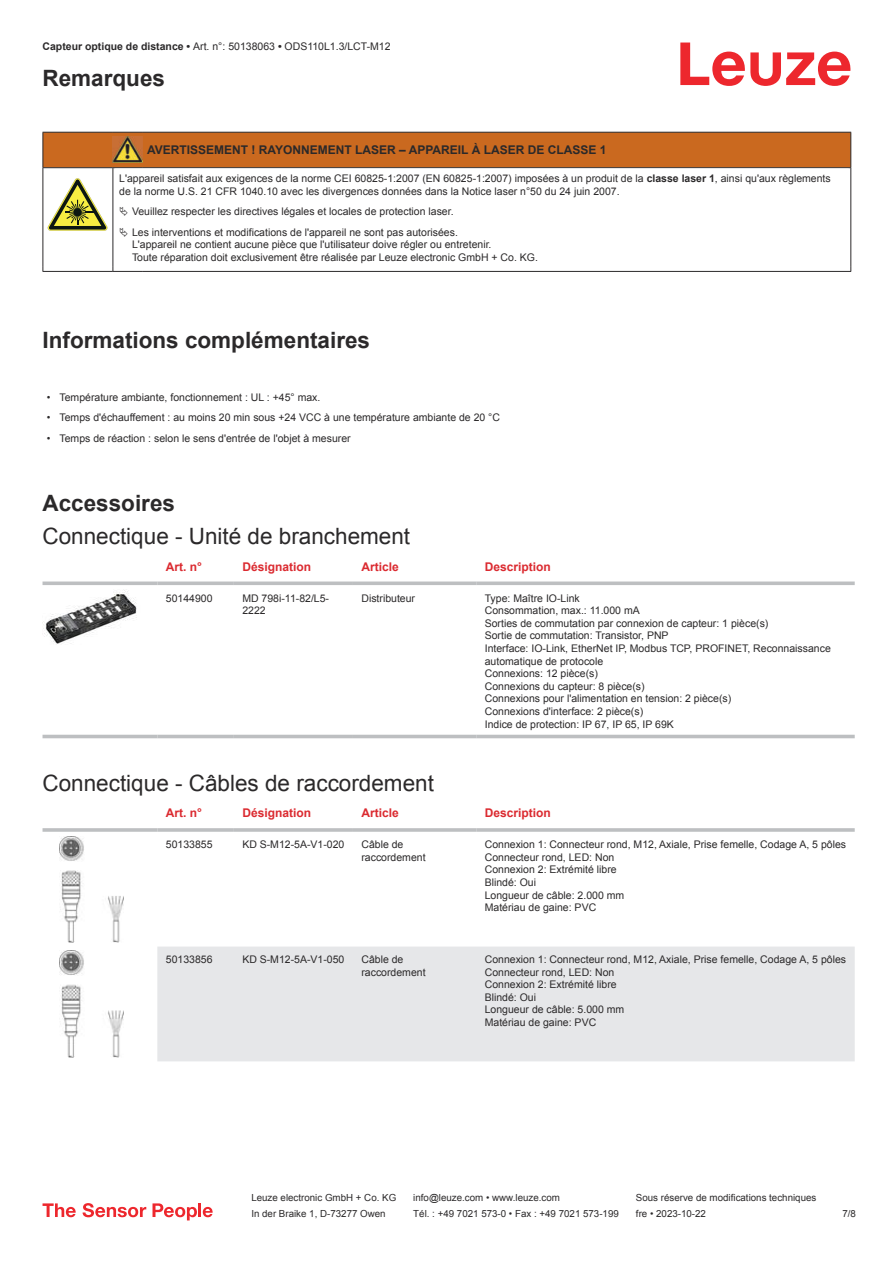
<style>
.page{position:relative;width:893px;height:1263px;background:#fff}
.page>*{position:absolute;margin:0;border:0;box-sizing:border-box;transform-origin:0 0}
.t1{font:22.5px "Arial";color:#2b292a}
.t2{font:700 22.5px "Arial";color:#2b292a}
.t3{font:700 12px "Arial";color:#db2a30}
.t4{font:700 12px "Arial";color:#2b292a}
.t5{font:10.5px/12.6px "Arial";color:#2b292a}
.t6{font:9.75px "Arial";color:#2b292a}
.s1{font-weight:700}
</style>
<div class="page">
<svg style="left:680px;top:43px;width:170px;height:43px"></svg>
<div style="left:43px;top:734px;width:812px;height:5px;background:#eceded"></div>
<svg style="left:43px;top:581px;width:114px;height:4px"></svg>
<svg style="left:157px;top:581px;width:77px;height:4px"></svg>
<svg style="left:234px;top:581px;width:119px;height:4px"></svg>
<svg style="left:353px;top:581px;width:123px;height:4px"></svg>
<svg style="left:476px;top:581px;width:379px;height:4px;background:#c5c7c9"></svg>
<hr style="left:43px;top:735px;width:114px;height:3px;background:#bdbfc1">
<hr style="left:157px;top:735px;width:77px;height:3px;background:#bdbfc1">
<hr style="left:234px;top:735px;width:119px;height:3px;background:#bdbfc1">
<hr style="left:353px;top:735px;width:123px;height:3px;background:#bdbfc1">
<hr style="left:476px;top:735px;width:379px;height:3px;background:#bdbfc1">
<img style="left:43px;top:590px;width:94px;height:54px">
<div style="left:157px;top:946px;width:698px;height:115px;background:#e6e7e9"></div>
<hr style="left:43px;top:828px;width:114px;height:4px;background:#bdbfc1">
<hr style="left:157px;top:828px;width:77px;height:4px;background:#c9cacc">
<hr style="left:234px;top:828px;width:119px;height:4px;background:#c4c5c7">
<hr style="left:353px;top:828px;width:123px;height:4px;background:#bdbfc1">
<hr style="left:476px;top:828px;width:379px;height:4px;background:#c9cacc">
<img style="left:59px;top:836px;width:65px;height:106px">
<img style="left:59px;top:951px;width:65px;height:106px">
<svg style="left:43px;top:1203px;width:33px;height:14px"></svg>
<svg style="left:83px;top:1203px;width:63px;height:14px"></svg>
<svg style="left:153px;top:1203px;width:44px;height:17px"></svg>
<hr style="left:198px;top:1203px;width:3px;height:14px;background:#ed272d">
<svg style="left:203px;top:1207px;width:10px;height:10px"></svg>
<div style="left:44px;top:133px;width:806px;height:34px;background:#ca691f"></div>
<svg style="left:44px;top:168px;width:806px;height:103px"></svg>
<hr style="left:43px;top:132px;width:70px;height:1px;background:#2b292a">
<hr style="left:43px;top:133px;width:1px;height:34px;background:#2b292a">
<hr style="left:43px;top:167px;width:70px;height:1px;background:#2b292a">
<hr style="left:113px;top:132px;width:30px;height:1px;background:#2b292a">
<hr style="left:113px;top:167px;width:30px;height:1px;background:#2b292a">
<hr style="left:143px;top:132px;width:708px;height:1px;background:#2b292a">
<hr style="left:850px;top:133px;width:1px;height:34px;background:#2b292a">
<hr style="left:143px;top:167px;width:708px;height:1px;background:#2b292a">
<hr style="left:43px;top:168px;width:1px;height:99px;background:#2b292a">
<hr style="left:113px;top:168px;width:1px;height:99px;background:#2b292a">
<hr style="left:850px;top:168px;width:1px;height:99px;background:#2b292a">
<hr style="left:43px;top:271px;width:70px;height:1px;background:#2b292a">
<hr style="left:113px;top:271px;width:30px;height:1px;background:#2b292a">
<hr style="left:143px;top:271px;width:708px;height:1px;background:#2b292a">
<img style="left:113px;top:136px;width:30px;height:27px">
<svg style="left:47px;top:178px;width:60px;height:53px"></svg>
<svg style="left:115px;top:169px;width:734px;height:98px"></svg>
<svg style="left:120px;top:207px;width:8px;height:9px"></svg>
<svg style="left:120px;top:227px;width:8px;height:10px"></svg>
<p class="t5" style="left:43px;top:41px;width:350px"><span class="s1">Capteur optique de distance •</span> Art. n°: 50138063 <span class="s1">•</span> ODS110L1.3/LCT-M12</p>
<h1 class="t2" style="left:43px;top:70px;width:124px">Remarques</h1>
<p class="t4" style="left:147px;top:145px;width:461px">AVERTISSEMENT ! RAYONNEMENT LASER – APPAREIL À LASER DE CLASSE 1</p>
<p class="t5" style="left:119px;top:173px;width:713px">L'appareil satisfait aux exigences de la norme CEI 60825-1:2007 (EN 60825-1:2007) imposées à un produit de la <span class="s1">classe laser 1</span>, ainsi qu'aux règlements de la norme U.S. 21 CFR 1040.10 avec les divergences données dans la Notice laser n°50 du 24 juin 2007.</p>
<p class="t5" style="left:132px;top:202px;width:327px;line-height:20.2px">Veuillez respecter les directives légales et locales de protection laser.<br>Les interventions et modifications de l'appareil ne sont pas autorisées.</p>
<p class="t5" style="left:132px;top:239px;width:407px">L'appareil ne contient aucune pièce que l'utilisateur doive régler ou entretenir.<br>Toute réparation doit exclusivement être réalisée par Leuze electronic GmbH + Co. KG.</p>
<h1 class="t2" style="left:43px;top:332px;width:329px">Informations complémentaires</h1>
<p class="t5" style="left:47px;top:392px;width:275px">• Température ambiante, fonctionnement : UL : +45° max.</p>
<p class="t5" style="left:47px;top:412px;width:455px">• Temps d'échauffement : au moins 20 min sous +24 VCC à une température ambiante de 20 °C</p>
<p class="t5" style="left:47px;top:432px;width:305px">• Temps de réaction : selon le sens d'entrée de l'objet à mesurer</p>
<h1 class="t2" style="left:43px;top:494px;width:134px">Accessoires</h1>
<h1 class="t1" style="left:43px;top:528px;width:369px">Connectique - Unité de branchement</h1>
<p class="t3" style="left:166px;top:562px;width:38px">Art. n°</p>
<p class="t3" style="left:242px;top:562px;width:70px">Désignation</p>
<p class="t3" style="left:361px;top:562px;width:39px">Article</p>
<p class="t3" style="left:485px;top:562px;width:68px">Description</p>
<p class="t5" style="left:166px;top:592px;width:48px">50144900</p>
<p class="t5" style="left:242px;top:592px;width:88px">MD 798i-11-82/L5-<br>2222</p>
<p class="t5" style="left:361px;top:592px;width:55px">Distributeur</p>
<p class="t5" style="left:485px;top:592px;width:348px">Type: Maître IO-Link<br>Consommation, max.: 11.000 mA<br>Sorties de commutation par connexion de capteur: 1 pièce(s)<br>Sortie de commutation: Transistor, PNP<br>Interface: IO-Link, EtherNet IP, Modbus TCP, PROFINET, Reconnaissance automatique de protocole<br>Connexions: 12 pièce(s)<br>Connexions du capteur: 8 pièce(s)<br>Connexions pour l'alimentation en tension: 2 pièce(s)<br>Connexions d'interface: 2 pièce(s)<br>Indice de protection: IP 67, IP 65, IP 69K</p>
<h1 class="t1" style="left:43px;top:775px;width:393px">Connectique - Câbles de raccordement</h1>
<p class="t3" style="left:166px;top:809px;width:38px">Art. n°</p>
<p class="t3" style="left:242px;top:809px;width:70px">Désignation</p>
<p class="t3" style="left:361px;top:809px;width:39px">Article</p>
<p class="t3" style="left:485px;top:809px;width:68px">Description</p>
<p class="t5" style="left:166px;top:839px;width:48px">50133855</p>
<p class="t5" style="left:242px;top:839px;width:104px">KD S-M12-5A-V1- 020</p>
<p class="t5" style="left:361px;top:839px;width:66px">Câble de raccordement</p>
<p class="t5" style="left:485px;top:839px;width:363px">Connexion 1: Connecteur rond, M12, Axiale, Prise femelle, Codage A, 5 pôles<br>Connecteur rond, LED: Non<br>Connexion 2: Extrémité libre<br>Blindé: Oui<br>Longueur de câble: 2.000 mm<br>Matériau de gaine: PVC</p>
<p class="t5" style="left:166px;top:954px;width:48px">50133856</p>
<p class="t5" style="left:242px;top:954px;width:104px">KD S-M12-5A-V1- 050</p>
<p class="t5" style="left:361px;top:954px;width:66px">Câble de raccordement</p>
<p class="t5" style="left:485px;top:954px;width:363px">Connexion 1: Connecteur rond, M12, Axiale, Prise femelle, Codage A, 5 pôles<br>Connecteur rond, LED: Non<br>Connexion 2: Extrémité libre<br>Blindé: Oui<br>Longueur de câble: 5.000 mm<br>Matériau de gaine: PVC</p>
<p class="t6" style="left:251px;top:1194px;width:146px">Leuze electronic GmbH + Co. KG</p>
<p class="t6" style="left:413px;top:1194px;width:148px">info@leuze.com • www.leuze.com</p>
<p class="t6" style="left:636px;top:1194px;width:182px">Sous réserve de modifications techniques</p>
<p class="t6" style="left:251px;top:1210px;width:136px">In der Braike 1, D-73277 Owen</p>
<p class="t6" style="left:413px;top:1210px;width:207px">Tél. : +49 7021 573-0 • Fax : +49 7021 573-199</p>
<p class="t6" style="left:636px;top:1210px;width:72px">fre • 2023-10-22</p>
<p class="t6" style="left:842px;top:1210px;width:15px">7 /8</p>
</div>
